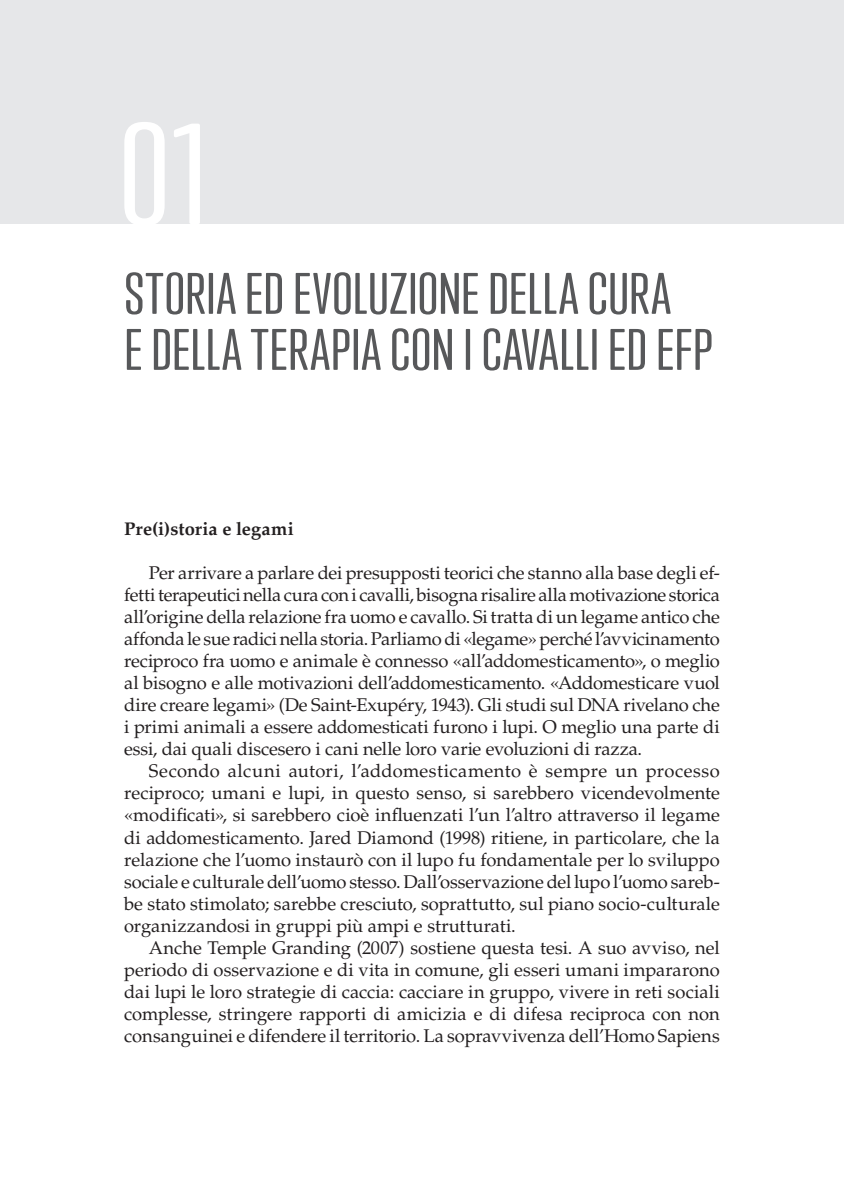
<style>
.page{position:relative;width:844px;height:1191px;background:#fff}
.page>*{position:absolute;margin:0;border:0;box-sizing:border-box;transform-origin:0 0}
.t1{font:131.25px "Trump Soft Pro";color:#fff;scale:1.3 1}
.t2{font:53.38px/56px "Trump Soft Pro";color:#57585a;scale:1.3 1}
.t3{font:18.38px/22.1px "Palatino LT Std";letter-spacing:-.005em;color:#231f20;text-align:justify}
.t4{font:700 18.38px "Palatino LT Std";letter-spacing:.005em;color:#231f20}
</style>
<div class="page">
<div style="left:0;top:0;width:843px;height:223px;background:#e6e7e9"></div>
<h1 class="t1" style="left:117px;top:100px;width:73px">01</h1>
<h2 class="t2" style="left:124px;top:267px;width:454px">STORIA ED EVOLUZIONE DELLA CURA<br>E DELLA TERAPIA CON I CAVALLI ED EFP</h2>
<p class="t4" style="left:124px;top:518px;width:171px">Pre(i)storia e legami</p>
<p class="t3" style="left:124px;top:562px;width:597px;text-indent:25px">Per arrivare a parlare dei presupposti teorici che stanno alla base degli ef&shy;fetti terapeutici nella cura con i cavalli, bisogna risalire alla motivazione storica all’origine della relazione fra uomo e cavallo. Si tratta di un legame antico che affonda le sue radici nella storia. Parliamo di «legame» perché l’avvicinamento reciproco fra uomo e animale è connesso «all’addomesticamento», o meglio al bisogno e alle motivazioni dell’addomesticamento. «Addomesticare vuol dire creare legami» (De Saint-Exupéry, 1943). Gli studi sul DNA rivelano che i primi animali a essere addomesticati furono i lupi. O meglio una parte di essi, dai quali discesero i cani nelle loro varie evoluzioni di razza.</p>
<p class="t3" style="left:124px;top:760px;width:597px;text-indent:25px">Secondo alcuni autori, l’addomesticamento è sempre un processo reciproco; umani e lupi, in questo senso, si sarebbero vicendevolmente «modificati», si sarebbero cioè influenzati l’un l’altro attraverso il legame di addomesticamento. Jared Diamond (1998) ritiene, in particolare, che la relazione che l’uomo instaurò con il lupo fu fondamentale per lo sviluppo sociale e culturale dell’uomo stesso. Dall’osservazione del lupo l’uomo sareb&shy;be stato stimolato; sarebbe cresciuto, soprattutto, sul piano socio-culturale organizzandosi in gruppi più ampi e strutturati.</p>
<p class="t3" style="left:124px;top:937px;width:597px;text-indent:25px">Anche Temple Granding (2007) sostiene questa tesi. A suo avviso, nel periodo di osservazione e di vita in comune, gli esseri umani impararono dai lupi le loro strategie di caccia: cacciare in gruppo, vivere in reti sociali complesse, stringere rapporti di amicizia e di difesa reciproca con non consanguinei e difendere il territorio. La sopravvivenza dell’Homo Sapiens</p>
</div>
